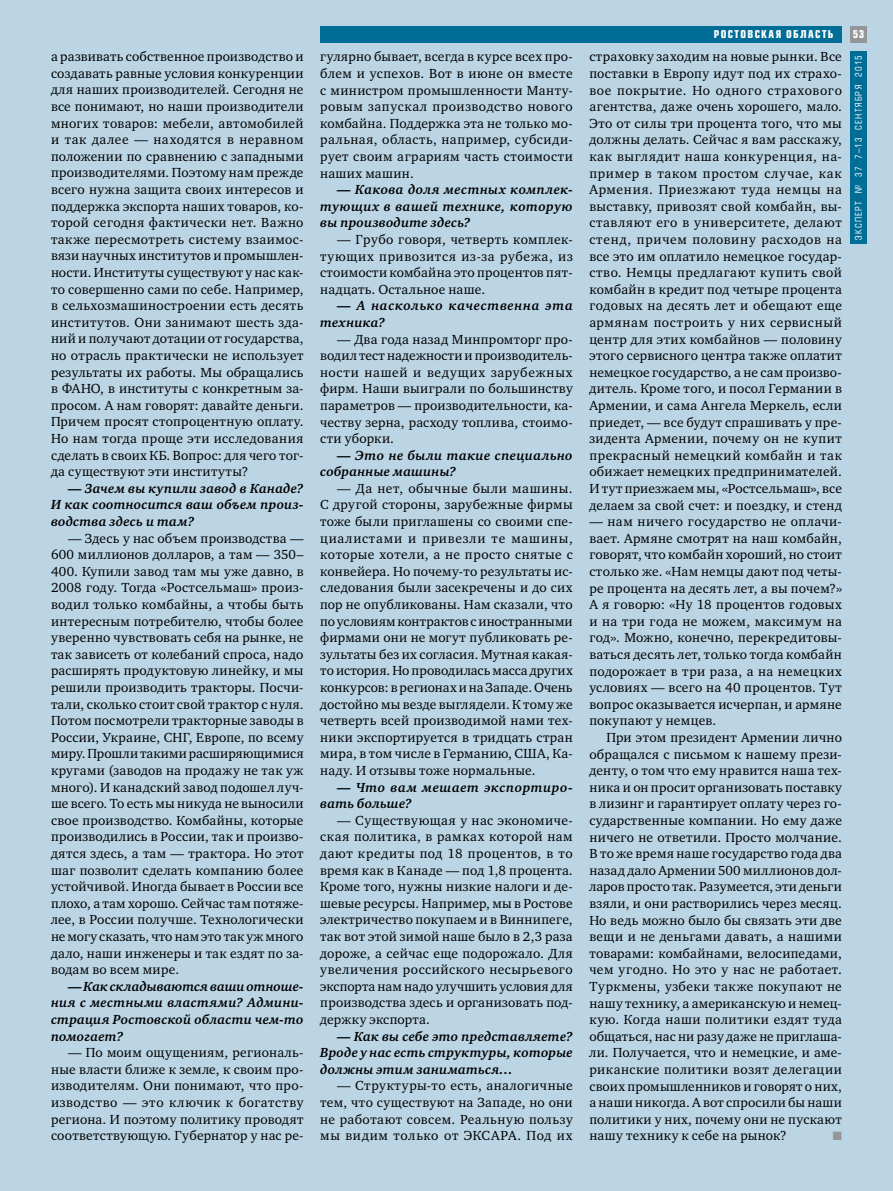
<style>
.page{position:relative;width:893px;height:1191px;background:#bbd5e5}
.page>*{position:absolute;margin:0;border:0;box-sizing:border-box;transform-origin:0 0}
.t1{font:13.5px/16.6px "Charter ITC";letter-spacing:.025em;color:#000;text-align:justify}
.t2{font:italic 700 13.5px/16.6px "Charter ITC";letter-spacing:.02em;color:#000;text-align:justify}
.t3{font:italic 700 13.5px/16.6px "Charter ITC";letter-spacing:.05em;color:#000}
.t4{font:12px "Zapf Dingbats";color:#939598}
.t5{font:700 10.5px "Europe Cond";letter-spacing:.13em;color:#fff}
.t6{font:9px "Europe Cond";letter-spacing:.13em;color:#fff}
</style>
<div class="page">
<div style="left:320px;top:26px;width:522px;height:17px;background:#006d96"></div>
<div style="left:850px;top:26px;width:17px;height:17px;background:#939598"></div>
<div style="left:850px;top:51px;width:17px;height:193px;background:#006d96"></div>
<p class="t1" style="left:51px;top:48px;width:254px">а развивать собственное производство и создавать равные условия конкуренции для наших производителей. Сегодня не все понимают, но наши производители многих товаров: мебели, автомобилей и так далее — находятся в неравном положении по сравнению с западными производителями. Поэтому нам прежде всего нужна защита своих интересов и поддержка экспорта наших товаров, ко&shy;торой сегодня фактически нет. Важно также пересмотреть систему взаимос&shy;вязи научных институтов и промышлен&shy;ности. Институты существуют у нас как&shy;то совершенно сами по себе. Например, в сельхозмашиностроении есть десять институтов. Они занимают шесть зда&shy;ний и получают дотации от государства, но отрасль практически не использует результаты их работы. Мы обращались в ФАНО, в институты с конкретным за&shy;просом. А нам говорят: давайте деньги.<br>Причем просят стопроцентную оплату.<br>Но нам тогда проще эти исследования сделать в своих КБ. Вопрос: для чего тог&shy;да существуют эти институты?</p>
<p class="t2" style="left:51px;top:480px;width:254px;text-indent:17px">— Зачем вы купили завод в Канаде?<br>И как соотносится ваш объем произ&shy;водства здесь и там?</p>
<p class="t1" style="left:51px;top:529px;width:254px;text-indent:17px">— Здесь у нас объем производства — 600 миллионов долларов, а там — 350– 400. Купили завод там мы уже давно, в 2008 году. Тогда «Ростсельмаш» произ&shy;водил только комбайны, а чтобы быть интересным потребителю, чтобы более уверенно чувствовать себя на рынке, не так зависеть от колебаний спроса, надо расширять продуктовую линейку, и мы решили производить тракторы. Посчи&shy;тали, сколько стоит свой трактор с нуля.<br>Потом посмотрели тракторные заводы в России, Украине, СНГ, Европе, по всему миру. Прошли такими расширяющимися кругами (заводов на продажу не так уж много). И канадский завод подошел луч&shy;ше всего. То есть мы никуда не выносили свое производство. Комбайны, которые производились в России, так и произво&shy;дятся здесь, а там — трактора. Но этот шаг позволит сделать компанию более устойчивой. Иногда бывает в России все плохо, а там хорошо. Сейчас там потяже&shy;лее, в России получше. Технологически не могу сказать, что нам это так уж много дало, наши инженеры и так ездят по за&shy;водам во всем мире.</p>
<p class="t2" style="left:51px;top:978px;width:254px;text-indent:17px">— Как складываются ваши отноше&shy;ния с местными властями? Админи&shy;страция Ростовской области чем-то помогает?</p>
<p class="t1" style="left:51px;top:1044px;width:254px;text-indent:17px">— По моим ощущениям, региональ&shy;ные власти ближе к земле, к своим про&shy;изводителям. Они понимают, что про&shy;изводство — это ключик к богатству региона. И поэтому политику проводят соответствующую. Губернатор у нас ре-</p>
<p class="t1" style="left:320px;top:48px;width:254px">гулярно бывает, всегда в курсе всех про&shy;блем и успехов. Вот в июне он вместе с министром промышленности Манту&shy;ровым запускал производство нового комбайна. Поддержка эта не только мо&shy;ральная, область, например, субсиди&shy;рует своим аграриям часть стоимости наших машин.</p>
<p class="t2" style="left:320px;top:181px;width:254px;text-indent:17px">— Какова доля местных комплек&shy;тующих в вашей технике, которую вы производите здесь?</p>
<p class="t1" style="left:320px;top:231px;width:254px;text-indent:17px">— Грубо говоря, четверть комплек&shy;тующих привозится из-за рубежа, из стоимости комбайна это процентов пят&shy;надцать. Остальное наше.</p>
<p class="t3" style="left:320px;top:297px;width:254px;text-indent:17px">— А насколько качественна эта техника?</p>
<p class="t1" style="left:320px;top:330px;width:254px;text-indent:17px">— Два года назад Минпромторг про&shy;водил тест надежности и производитель&shy;ности нашей и ведущих зарубежных фирм. Наши выиграли по большинству параметров — производительности, ка&shy;честву зерна, расходу топлива, стоимо&shy;сти уборки.</p>
<p class="t2" style="left:320px;top:447px;width:254px;text-indent:17px">— Это не были такие специально собранные машины?</p>
<p class="t1" style="left:320px;top:480px;width:254px;text-indent:17px">— Да нет, обычные были машины.<br>С другой стороны, зарубежные фирмы тоже были приглашены со своими спе&shy;циалистами и привезли те машины, которые хотели, а не просто снятые с конвейера. Но почему-то результаты ис&shy;следования были засекречены и до сих пор не опубликованы. Нам сказали, что по условиям контрактов с иностранными фирмами они не могут публиковать ре&shy;зультаты без их согласия. Мутная какая&shy;то история. Но проводилась масса других конкурсов: в регионах и на Западе. Очень достойно мы везде выглядели. К тому же четверть всей производимой нами тех&shy;ники экспортируется в тридцать стран мира, в том числе в Германию, США, Ка&shy;наду. И отзывы тоже нормальные.</p>
<p class="t2" style="left:320px;top:779px;width:254px;text-indent:17px">— Что вам мешает экспортиро&shy;вать больше?</p>
<p class="t1" style="left:320px;top:812px;width:254px;text-indent:17px">— Существующая у нас экономиче&shy;ская политика, в рамках которой нам дают кредиты под 18 процентов, в то время как в Канаде — под 1,8 процента.<br>Кроме того, нужны низкие налоги и де&shy;шевые ресурсы. Например, мы в Ростове электричество покупаем и в Виннипеге, так вот этой зимой наше было в 2,3 раза дороже, а сейчас еще подорожало. Для увеличения российского несырьевого экспорта нам надо улучшить условия для производства здесь и организовать под&shy;держку экспорта.</p>
<p class="t2" style="left:320px;top:1027px;width:254px;text-indent:17px">— Как вы себе это представляете?<br>Вроде у нас есть структуры, которые должны этим заниматься…</p>
<p class="t1" style="left:320px;top:1077px;width:254px;text-indent:17px">— Структуры-то есть, аналогичные тем, что существуют на Западе, но они не работают совсем. Реальную пользу мы видим только от ЭКСАРА. Под их</p>
<p class="t5" style="left:714px;top:28px;width:121px">РОСТОВСКАЯ ОБЛАСТЬ</p>
<p class="t5" style="left:853px;top:28px;width:13px">53</p>
<p class="t6" style="left:853px;top:239px;width:186px;rotate:-90deg">ЭКСПЕРТ № 37 7–13 СЕНТЯБРЯ 2015</p>
<p class="t1" style="left:589px;top:48px;width:254px">страховку заходим на новые рынки. Все поставки в Европу идут под их страхо&shy;вое покрытие. Но одного страхового агентства, даже очень хорошего, мало.<br>Это от силы три процента того, что мы должны делать. Сейчас я вам расскажу, как выглядит наша конкуренция, на&shy;пример в таком простом случае, как Армения. Приезжают туда немцы на выставку, привозят свой комбайн, вы&shy;ставляют его в университете, делают стенд, причем половину расходов на все это им оплатило немецкое государ&shy;ство. Немцы предлагают купить свой комбайн в кредит под четыре процента годовых на десять лет и обещают еще армянам построить у них сервисный центр для этих комбайнов — половину этого сервисного центра также оплатит немецкое государство, а не сам произво&shy;дитель. Кроме того, и посол Германии в Армении, и сама Ангела Меркель, если приедет, — все будут спрашивать у пре&shy;зидента Армении, почему он не купит прекрасный немецкий комбайн и так обижает немецких предпринимателей.<br>И тут приезжаем мы, «Ростсельмаш», все делаем за свой счет: и поездку, и стенд</p>
<p class="t1" style="left:589px;top:513px;width:254px">— нам ничего государство не оплачи&shy;вает. Армяне смотрят на наш комбайн, говорят, что комбайн хороший, но стоит столько же. «Нам немцы дают под четы&shy;ре процента на десять лет, а вы почем?» А я говорю: «Ну 18 процентов годовых и на три года не можем, максимум на год». Можно, конечно, перекредитовы&shy;ваться десять лет, только тогда комбайн подорожает в три раза, а на немецких условиях — всего на 40 процентов. Тут вопрос оказывается исчерпан, и армяне покупают у немцев.</p>
<p class="t1" style="left:589px;top:729px;width:254px;text-indent:17px">При этом президент Армении лично обращался с письмом к нашему прези&shy;денту, о том что ему нравится наша тех&shy;ника и он просит организовать поставку в лизинг и гарантирует оплату через го&shy;сударственные компании. Но ему даже ничего не ответили. Просто молчание.<br>В то же время наше государство года два назад дало Армении 500 миллионов дол&shy;ларов просто так. Разумеется, эти деньги взяли, и они растворились через месяц.<br>Но ведь можно было бы связать эти две вещи и не деньгами давать, а нашими товарами: комбайнами, велосипедами, чем угодно. Но это у нас не работает.<br>Туркмены, узбеки также покупают не нашу технику, а американскую и немец&shy;кую. Когда наши политики ездят туда общаться, нас ни разу даже не приглаша&shy;ли. Получается, что и немецкие, и аме&shy;риканские политики возят делегации своих промышленников и говорят о них, а наши никогда. А вот спросили бы наши политики у них, почему они не пускают нашу технику к себе на рынок?</p>
<p class="t4" style="left:833px;top:1130px;width:11px">■</p>
</div>
